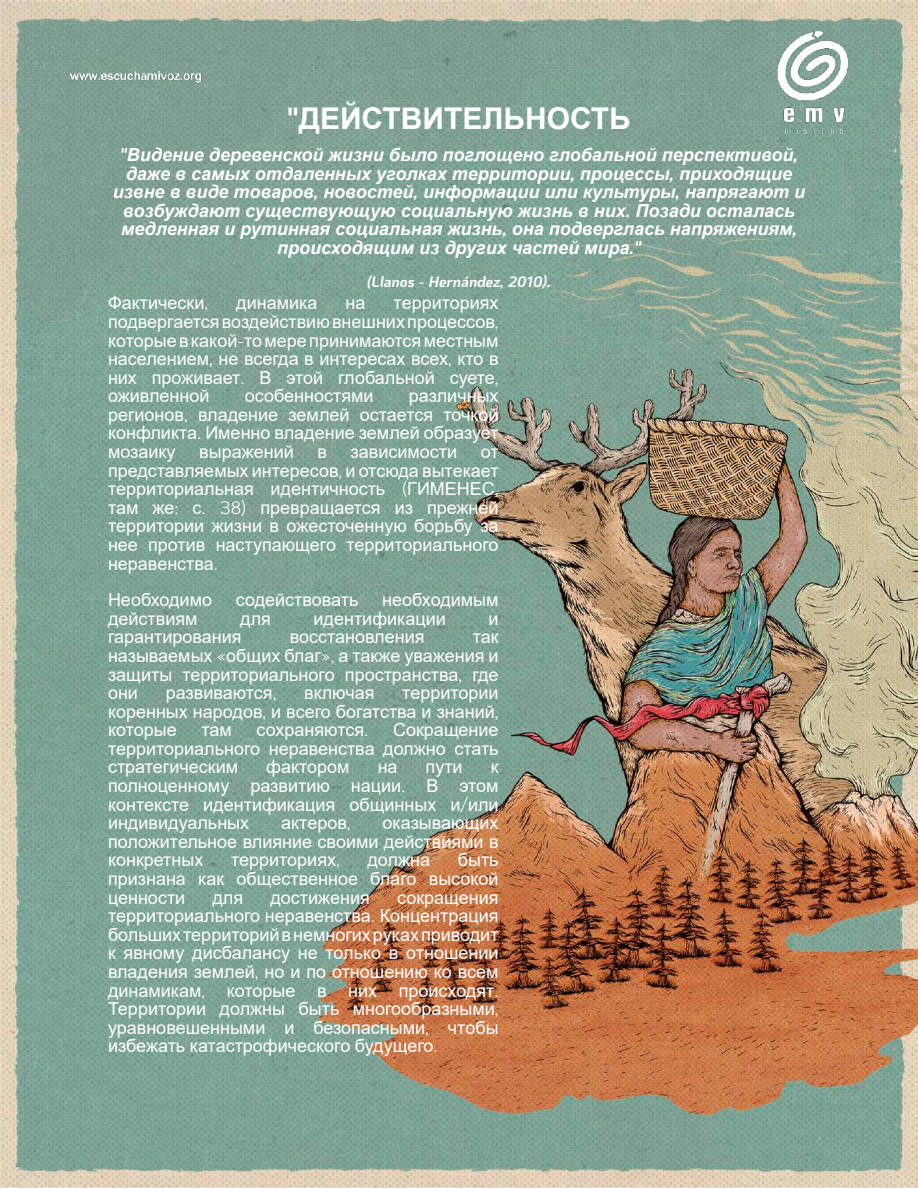
<style>
.page{position:relative;width:918px;height:1188px;background:#fff}
.page>*{position:absolute;margin:0;border:0;box-sizing:border-box;transform-origin:0 0}
.t1{font:700 30px "Arial";color:#fff}
.t2{font:18px/18.6px "Arial";color:#fff;text-align:justify}
.t3{font:italic 700 18px/18.6px "Arial";color:#fff;text-align:center}
.t4{font:italic 700 15px "Ko Ho";color:#fff}
.s1{font-family:"Ko Ho"}
</style>
<div class="page">
<img style="left:0;top:0;width:918px;height:1188px">
<img style="left:71px;top:32px;width:776px;height:102px">
<h1 class="t1" style="left:287px;top:107px;width:345px"><span class="s1">"</span>ДЕЙСТВИТЕЛЬНОСТЬ</h1>
<p class="t3" style="left:113px;top:147px;width:694px"><span class="s1">"</span>Видение деревенской жизни было поглощено глобальной перспективой<span class="s1">, </span>даже в самых отдаленных уголках территории<span class="s1">,</span> процессы<span class="s1">,</span> приходящие извне в виде товаров<span class="s1">,</span> новостей<span class="s1">,</span> информации или культуры<span class="s1">,</span> напрягают и возбуждают существующую социальную жизнь в них<span class="s1">.</span> Позади осталась медленная и рутинная социальная жизнь<span class="s1">,</span> она подверглась напряжениям<span class="s1">, </span>происходящим из других частей мира<span class="s1">."</span></p>
<p class="t4" style="left:367px;top:271px;width:186px">(Llanos - Hernández, 2010).</p>
<p class="t2" style="left:108px;top:295px;width:102px">Фактически<span class="s1">,</span></p>
<p class="t2" style="left:236px;top:295px;width:83px">динамика</p>
<p class="t2" style="left:346px;top:295px;width:21px">на</p>
<p class="t2" style="left:108px;top:295px;width:392px;text-indent:286px">территориях подвергаетсявоздействиювнешнихпроцессов<span class="s1">, </span>которыевкакой<span class="s1">-</span>томерепринимаютсяместным населением<span class="s1">,</span> не всегда в интересах всех<span class="s1">,</span> кто в них проживает<span class="s1">.</span> В этой глобальной суете<span class="s1">, </span>оживленной</p>
<p class="t2" style="left:245px;top:388px;width:130px">особенностями</p>
<p class="t2" style="left:108px;top:388px;width:392px;text-indent:301px">различных регионов<span class="s1">,</span> владение землей остается точкой конфликта<span class="s1">.</span> Именно владение землей образует мозаику</p>
<p class="t2" style="left:199px;top:444px;width:96px">выражений</p>
<p class="t2" style="left:317px;top:444px;width:11px">в</p>
<p class="t2" style="left:351px;top:444px;width:108px">зависимости</p>
<p class="t2" style="left:108px;top:444px;width:392px;text-indent:373px">от представляемых интересов<span class="s1">,</span> и отсюда вытекает территориальная идентичность <span class="s1">(</span>ГИМЕНЕС<span class="s1">, </span>там же<span class="s1">:</span> с<span class="s1">. 38)</span> превращается из прежней территории жизни в ожесточенную борьбу за нее против наступающего территориального неравенства<span class="s1">.</span></p>
<p class="t2" style="left:108px;top:592px;width:106px">Необходимо</p>
<p class="t2" style="left:236px;top:592px;width:124px">содействовать</p>
<p class="t2" style="left:382px;top:592px;width:118px">необходимым</p>
<p class="t2" style="left:108px;top:611px;width:91px">действиям</p>
<p class="t2" style="left:240px;top:611px;width:32px">для</p>
<p class="t2" style="left:314px;top:611px;width:134px">идентификации</p>
<p class="t2" style="left:489px;top:611px;width:12px">и</p>
<p class="t2" style="left:108px;top:629px;width:135px">гарантирования</p>
<p class="t2" style="left:290px;top:629px;width:136px">восстановления</p>
<p class="t2" style="left:108px;top:629px;width:392px;text-indent:365px">так называемых <span class="s1">«</span>общих благ<span class="s1">»,</span> а также уважения и защиты территориального пространства<span class="s1">,</span> где они</p>
<p class="t2" style="left:108px;top:685px;width:392px;text-indent:294px">территории коренных народов<span class="s1">,</span> и всего богатства и знаний<span class="s1">, </span>которые</p>
<p class="t2" style="left:166px;top:685px;width:112px">развиваются<span class="s1">,</span></p>
<p class="t2" style="left:304px;top:685px;width:72px">включая</p>
<p class="t2" style="left:108px;top:722px;width:392px;text-indent:285px">Сокращение территориального неравенства должно стать стратегическим</p>
<p class="t2" style="left:201px;top:722px;width:32px">там</p>
<p class="t2" style="left:257px;top:722px;width:113px">сохраняются<span class="s1">.</span></p>
<p class="t2" style="left:266px;top:760px;width:85px">фактором</p>
<p class="t2" style="left:378px;top:760px;width:21px">на</p>
<p class="t2" style="left:426px;top:760px;width:39px">пути</p>
<p class="t2" style="left:108px;top:760px;width:392px;text-indent:383px">к полноценному развитию нации<span class="s1">.</span> В этом контексте идентификация общинных и<span class="s1">/</span>или индивидуальных</p>
<p class="t2" style="left:108px;top:815px;width:392px;text-indent:275px">оказывающих положительное влияние своими действиями в конкретных</p>
<p class="t2" style="left:281px;top:815px;width:71px">актеров<span class="s1">,</span></p>
<p class="t2" style="left:108px;top:852px;width:392px;text-indent:350px">быть признана как общественное благо высокой ценности</p>
<p class="t2" style="left:231px;top:852px;width:110px">территориях<span class="s1">,</span></p>
<p class="t2" style="left:367px;top:852px;width:64px">должна</p>
<p class="t2" style="left:108px;top:890px;width:392px;text-indent:289px">сокращения территориального неравенства<span class="s1">.</span> Концентрация большихтерриторийвнемногихрукахприводит к явному дисбалансу не только в отношении владения землей<span class="s1">,</span> но и по отношению ко всем динамикам<span class="s1">,</span> которые в них происходят<span class="s1">.<br></span>Территории должны быть многообразными<span class="s1">, </span>уравновешенными и безопасными<span class="s1">,</span> чтобы избежать катастрофического будущего<span class="s1">.</span></p>
<p class="t2" style="left:212px;top:890px;width:32px">для</p>
<p class="t2" style="left:270px;top:890px;width:101px">достижения</p>
</div>
